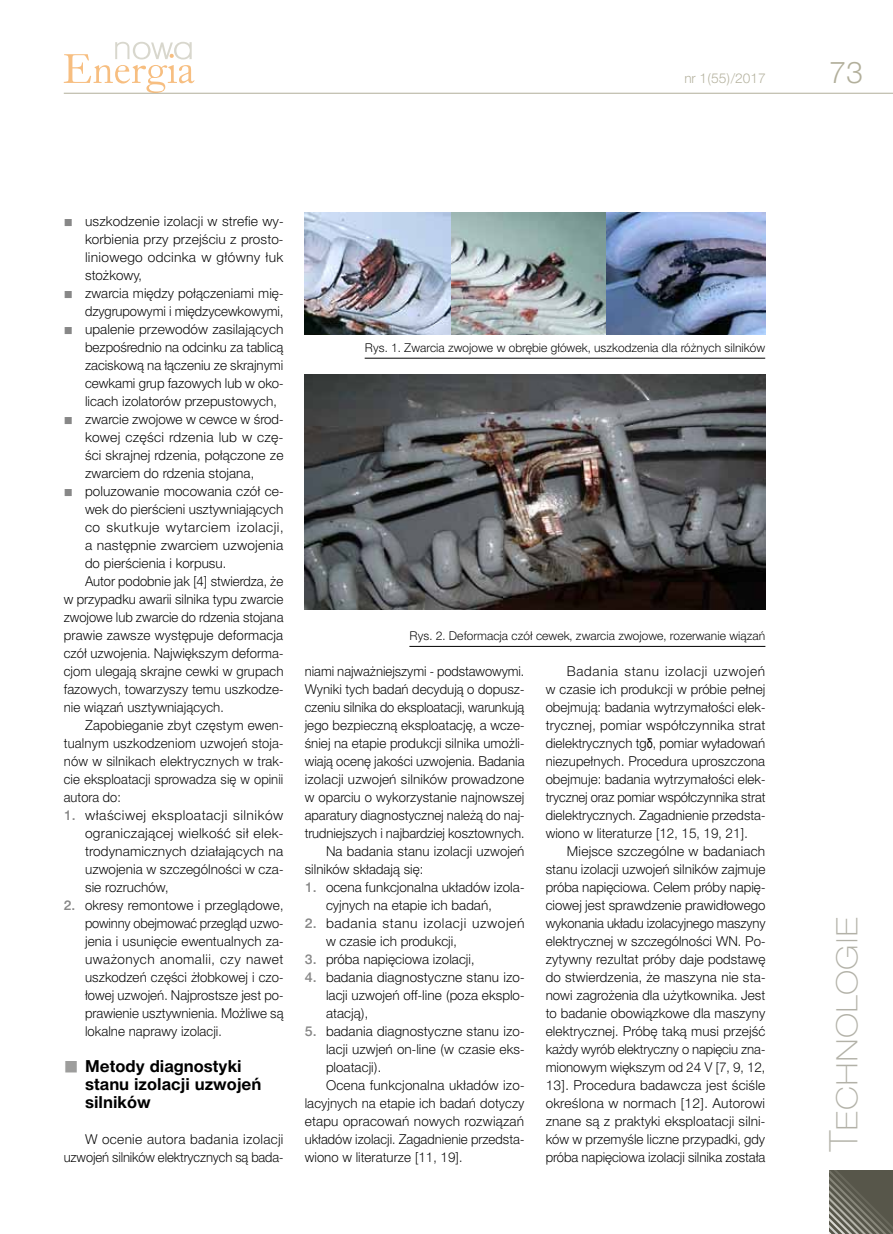
<style>
.page{position:relative;width:893px;height:1234px;background:#fff}
.page>*{position:absolute;margin:0;border:0;box-sizing:border-box;transform-origin:0 0}
.t1{font:39px "Switzer EFN Thin";color:#b2b1a7}
.t2{font:30px "Switzer EFN Light";color:#b2af9b}
.t3{font:700 16.5px/18px "Switzer EFN";color:#000}
.t4{font:13.5px/18px "Switzer EFN Light";color:#000;text-align:justify}
.t5{font:13.5px/18px "Switzer EFN Light";letter-spacing:.035em;color:#000}
.t6{font:13.5px "Switzer EFN Light";color:#b2af9b}
.t7{font:13.5px "Switzer EFN Light";color:#000;scale:.96 1}
.t8{font:12px "Switzer EFN Light";color:#000}
.s1{font-family:"Switzer EFN Medium";color:#878787}
.s2{font-family:"Arial Narrow"}
</style>
<div class="page">
<hr style="left:64px;top:93px;width:829px;height:1px;background:#b2af9b">
<svg style="left:64px;top:42px;width:131px;height:51px"></svg>
<svg style="left:829px;top:1170px;width:64px;height:63px;background:#67665b"></svg>
<hr style="left:365px;top:358px;width:400px;height:1px;background:#000">
<img style="left:305px;top:213px;width:147px;height:121px">
<img style="left:452px;top:213px;width:154px;height:121px">
<img style="left:606px;top:213px;width:159px;height:121px">
<hr style="left:409px;top:646px;width:356px;height:1px;background:#000">
<img style="left:305px;top:375px;width:460px;height:234px">
<p class="t6" style="left:684px;top:70px;width:83px">nr 1(55)/2017</p>
<h2 class="t2" style="left:829px;top:55px;width:36px">73</h2>
<p class="t4" style="left:85px;top:211px;width:200px">uszkodzenie izolacji w strefie wy-</p>
<p class="t4" style="left:85px;top:229px;width:200px">korbienia przy przejściu z prosto-</p>
<p class="t4" style="left:85px;top:247px;width:200px">liniowego odcinka w główny łuk</p>
<p class="t4" style="left:85px;top:265px;width:58px">stożkowy,</p>
<p class="t4" style="left:85px;top:283px;width:200px">zwarcia między połączeniami mię-</p>
<p class="t4" style="left:85px;top:301px;width:200px">dzygrupowymi i międzycewkowymi,</p>
<p class="t4" style="left:85px;top:319px;width:200px">upalenie przewodów zasilających</p>
<p class="t4" style="left:85px;top:337px;width:200px">bezpośrednio na odcinku za tablicą</p>
<p class="t4" style="left:85px;top:355px;width:200px">zaciskową na łączeniu ze skrajnymi</p>
<p class="t4" style="left:85px;top:373px;width:200px">cewkami grup fazowych lub w oko-</p>
<p class="t4" style="left:85px;top:391px;width:193px">licach izolatorów przepustowych,</p>
<p class="t4" style="left:85px;top:409px;width:200px">zwarcie zwojowe w cewce w środ-</p>
<p class="t4" style="left:85px;top:427px;width:200px">kowej części rdzenia lub w czę-</p>
<p class="t4" style="left:85px;top:445px;width:200px">ści skrajnej rdzenia, połączone ze</p>
<p class="t4" style="left:85px;top:463px;width:171px">zwarciem do rdzenia stojana,</p>
<p class="t4" style="left:85px;top:481px;width:200px">poluzowanie mocowania czół ce-</p>
<p class="t4" style="left:85px;top:499px;width:200px">wek do pierścieni usztywniających</p>
<p class="t5" style="left:85px;top:517px;width:200px">co skutkuje wytarciem izolacji,</p>
<p class="t4" style="left:85px;top:535px;width:200px">a następnie zwarciem uzwojenia</p>
<p class="t4" style="left:85px;top:553px;width:143px">do pierścienia i korpusu.</p>
<p class="t4" style="left:85px;top:571px;width:200px">Autor podobnie jak [4] stwierdza, że</p>
<p class="t4" style="left:64px;top:589px;width:221px">w przypadku awarii silnika typu zwarcie</p>
<p class="t4" style="left:64px;top:607px;width:221px">zwojowe lub zwarcie do rdzenia stojana</p>
<p class="t4" style="left:64px;top:625px;width:221px">prawie zawsze występuje deformacja</p>
<p class="t4" style="left:64px;top:643px;width:221px">czół uzwojenia. Największym deforma-</p>
<p class="t4" style="left:64px;top:661px;width:221px">cjom ulegają skrajne cewki w grupach</p>
<p class="t4" style="left:64px;top:679px;width:221px">fazowych, towarzyszy temu uszkodze-</p>
<p class="t4" style="left:64px;top:697px;width:161px">nie wiązań usztywniających.</p>
<p class="t4" style="left:85px;top:715px;width:200px">Zapobieganie zbyt częstym ewen-</p>
<p class="t4" style="left:64px;top:733px;width:221px">tualnym uszkodzeniom uzwojeń stoja-</p>
<p class="t4" style="left:64px;top:751px;width:221px">nów w silnikach elektrycznych w trak-</p>
<p class="t4" style="left:64px;top:769px;width:221px">cie eksploatacji sprowadza się w opinii</p>
<p class="t7" style="left:64px;top:789px;width:61px">autora do:</p>
<p class="t4" style="left:85px;top:805px;width:200px;text-indent:-21px"><span class="s1">1.</span> właściwej eksploatacji silników ograniczającej wielkość sił elek&shy;trodynamicznych działających na uzwojenia w szczególności w cza&shy;sie rozruchów,</p>
<p class="t4" style="left:85px;top:895px;width:200px;text-indent:-21px"><span class="s1">2.</span> okresy remontowe i przeglądowe, powinny obejmować przegląd uzwo&shy;jenia i usunięcie ewentualnych za&shy;uważonych anomalii, czy nawet uszkodzeń części żłobkowej i czo&shy;łowej uzwojeń. Najprostsze jest po&shy;prawienie usztywnienia. Możliwe są lokalne naprawy izolacji.</p>
<p class="t3" style="left:85px;top:1056px;width:178px">Metody diagnostyki stanu izolacji uzwojeń silników</p>
<p class="t4" style="left:64px;top:1129px;width:221px;text-align:right">W ocenie autora badania izolacji uzwojeń silników elektrycznych są bada-</p>
<p class="t8" style="left:365px;top:340px;width:402px">Rys. 1. Zwarcia zwojowe w obrębie główek, uszkodzenia dla różnych silników</p>
<p class="t8" style="left:409px;top:628px;width:357px">Rys. 2. Deformacja czół cewek, zwarcia zwojowe, rozerwanie wiązań</p>
<p class="t4" style="left:305px;top:661px;width:221px">niami najważniejszymi - podstawowymi.</p>
<p class="t4" style="left:305px;top:679px;width:221px">Wyniki tych badań decydują o dopusz-</p>
<p class="t4" style="left:305px;top:697px;width:221px">czeniu silnika do eksploatacji, warunkują</p>
<p class="t4" style="left:305px;top:715px;width:221px">jego bezpieczną eksploatację, a wcze-</p>
<p class="t4" style="left:305px;top:733px;width:221px">śniej na etapie produkcji silnika umożli-</p>
<p class="t4" style="left:305px;top:751px;width:221px">wiają ocenę jakości uzwojenia. Badania</p>
<p class="t4" style="left:305px;top:769px;width:221px">izolacji uzwojeń silników prowadzone</p>
<p class="t4" style="left:305px;top:787px;width:221px">w oparciu o wykorzystanie najnowszej</p>
<p class="t4" style="left:305px;top:805px;width:221px">aparatury diagnostycznej należą do naj-</p>
<p class="t4" style="left:305px;top:823px;width:221px">trudniejszych i najbardziej kosztownych.</p>
<p class="t4" style="left:326px;top:841px;width:200px">Na badania stanu izolacji uzwojeń</p>
<p class="t4" style="left:305px;top:859px;width:120px">silników składają się:</p>
<p class="t4" style="left:326px;top:877px;width:200px;text-indent:-21px"><span class="s1">1.</span> ocena funkcjonalna układów izola&shy;cyjnych na etapie ich badań,</p>
<p class="t5" style="left:326px;top:913px;width:200px;text-indent:-21px"><span class="s1">2.</span> badania stanu izolacji uzwojeń w czasie ich produkcji,</p>
<p class="t4" style="left:305px;top:949px;width:171px"><span class="s1">3.</span> próba napięciowa izolacji,</p>
<p class="t4" style="left:326px;top:967px;width:200px;text-indent:-21px"><span class="s1">4.</span> badania diagnostyczne stanu izo&shy;lacji uzwojeń off-line (poza eksplo&shy;atacją),</p>
<p class="t4" style="left:305px;top:1021px;width:221px"><span class="s1">5.</span> badania diagnostyczne stanu izo-</p>
<p class="t4" style="left:326px;top:1039px;width:200px">lacji uzwjeń on-line (w czasie eks-</p>
<p class="t4" style="left:326px;top:1057px;width:57px">ploatacji).</p>
<p class="t4" style="left:326px;top:1075px;width:200px">Ocena funkcjonalna układów izo-</p>
<p class="t4" style="left:305px;top:1093px;width:221px">lacyjnych na etapie ich badań dotyczy</p>
<p class="t4" style="left:305px;top:1111px;width:221px">etapu opracowań nowych rozwiązań</p>
<p class="t4" style="left:305px;top:1129px;width:221px">układów izolacji. Zagadnienie przedsta-</p>
<p class="t4" style="left:305px;top:1147px;width:159px">wiono w literaturze [11, 19].</p>
<p class="t4" style="left:546px;top:661px;width:221px;text-indent:21px">Badania stanu izolacji uzwojeń w czasie ich produkcji w próbie pełnej obejmują: badania wytrzymałości elek&shy;trycznej, pomiar współczynnika strat dielektrycznych tg<span class="s2">δ</span>, pomiar wyładowań niezupełnych. Procedura uproszczona obejmuje: badania wytrzymałości elek&shy;trycznej oraz pomiar współczynnika strat dielektrycznych. Zagadnienie przedsta&shy;wiono w literaturze [12, 15, 19, 21].</p>
<p class="t4" style="left:546px;top:841px;width:221px;text-indent:21px">Miejsce szczególne w badaniach stanu izolacji uzwojeń silników zajmuje próba napięciowa. Celem próby napię&shy;ciowej jest sprawdzenie prawidłowego wykonania układu izolacyjnego maszyny elektrycznej w szczególności WN. Po&shy;zytywny rezultat próby daje podstawę do stwierdzenia, że maszyna nie sta&shy;nowi zagrożenia dla użytkownika. Jest to badanie obowiązkowe dla maszyny elektrycznej. Próbę taką musi przejść każdy wyrób elektryczny o napięciu zna&shy;mionowym większym od 24 V [7, 9, 12, 13]. Procedura badawcza jest ściśle określona w normach [12]. Autorowi znane są z praktyki eksploatacji silni&shy;ków w przemyśle liczne przypadki, gdy próba napięciowa izolacji silnika została</p>
<h1 class="t1" style="left:821px;top:1152px;width:237px;rotate:-90deg">Technologie</h1>
</div>
